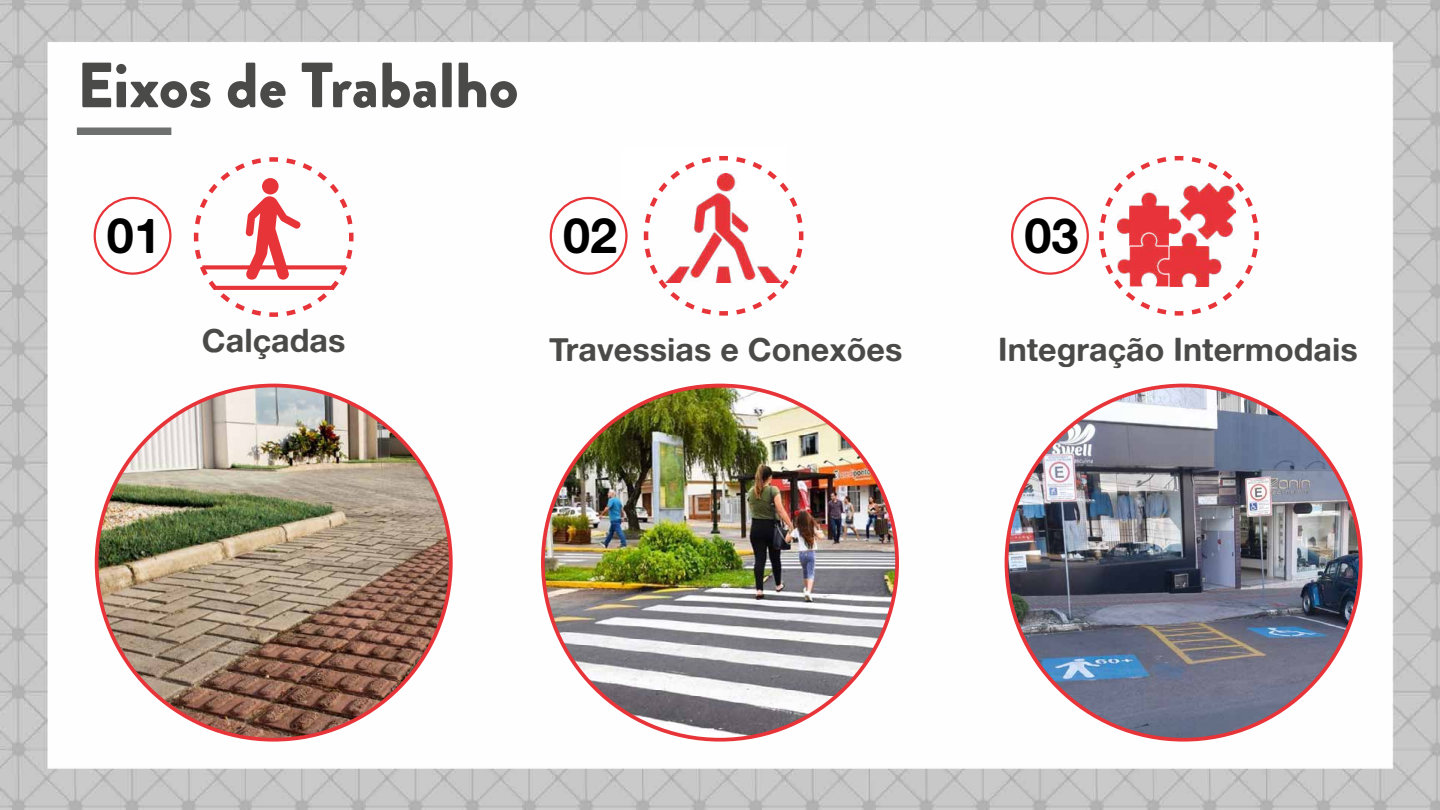
<style>
.page{position:relative;width:1440px;height:810px;background:#fff}
.page>*{position:absolute;margin:0;border:0;box-sizing:border-box;transform-origin:0 0}
.t1{font:900 63.75px "Brandon Grotesque";color:#4a4a49}
.t2{font:48.75px "Alte Haas Grotesk Bold";color:#000}
.t3{font:32.33px "Alte Haas Grotesk Bold";color:#4a4a49}
</style>
<div class="page">
<img style="left:0;top:0;width:1440px;height:810px">
<div style="left:623px;top:147px;width:162px;height:53px;background:#fff"></div>
<div style="left:77px;top:128px;width:94px;height:7px;background:#6e6f6f"></div>
<img style="left:97px;top:386px;width:354px;height:354px;border-radius:177px">
<img style="left:543px;top:386px;width:354px;height:354px;border-radius:177px">
<img style="left:1006px;top:386px;width:355px;height:354px;border-radius:177px">
<svg style="left:192px;top:155px;width:164px;height:164px"></svg>
<svg style="left:642px;top:154px;width:164px;height:164px"></svg>
<svg style="left:1097px;top:154px;width:164px;height:164px"></svg>
<div style="left:94px;top:197px;width:78px;height:78px;border:2px solid #e73439;border-radius:50%"></div>
<div style="left:550px;top:197px;width:78px;height:78px;border:2px solid #e73439;border-radius:50%"></div>
<div style="left:1011px;top:197px;width:78px;height:78px;border:2px solid #e73439;border-radius:50%"></div>
<h1 class="t1" style="left:77px;top:40px;width:443px">Eixos de Trabalho</h1>
<h2 class="t2" style="left:107px;top:206px;width:56px">01</h2>
<h2 class="t2" style="left:563px;top:206px;width:56px">02</h2>
<h2 class="t2" style="left:1024px;top:206px;width:56px">03</h2>
<p class="t3" style="left:202px;top:320px;width:145px">Calçadas</p>
<p class="t3" style="left:549px;top:330px;width:355px">Travessias e Conexões</p>
<p class="t3" style="left:998px;top:330px;width:361px">Integração Intermodais</p>
</div>
